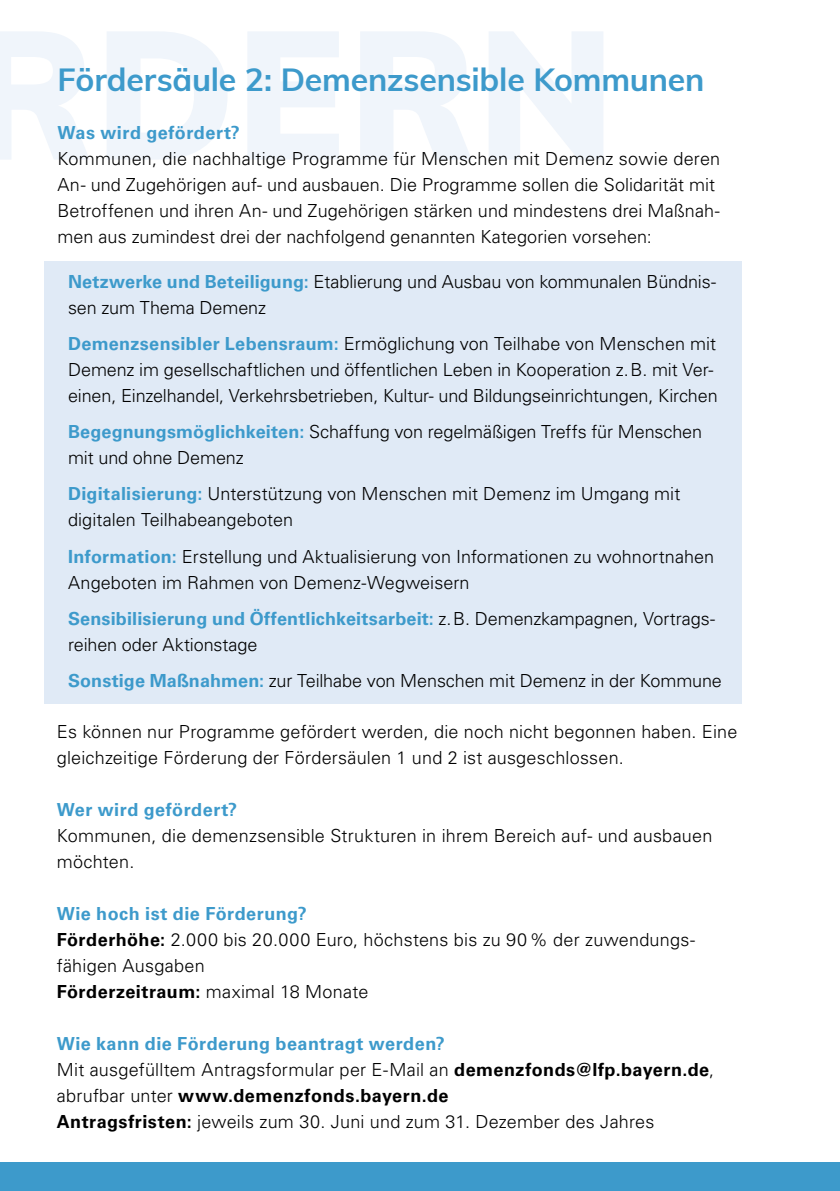
<style>
.page{position:relative;width:840px;height:1191px;background:#fff}
.page>*{position:absolute;margin:0;border:0;box-sizing:border-box;transform-origin:0 0}
.t1{font:700 32px "Muli";letter-spacing:-.005em;color:#3d9acb}
.t2{font:18px/26px "Univers LT 45 Lt";letter-spacing:.005em;color:#000}
.t3{font:18px "Univers LT 65 Bd";letter-spacing:.025em;color:#3d9acb}
.s1{font-family:"Univers LT 65 Bd";color:#3d9acb}
.s2{font-family:"Univers LT 45 Lt";color:#000}
.s3{font-family:"Univers LT 65 Bd"}
</style>
<div class="page">
<div style="left:44px;top:261px;width:697px;height:442px;background:#e0eaf6"></div>
<div style="left:0;top:1162px;width:839px;height:29px;background:#3d9acb"></div>
<svg style="left:0;top:32px;width:339px;height:127px;fill:#f0f5fb"></svg>
<svg style="left:360px;top:32px;width:111px;height:127px"></svg>
<svg style="left:489px;top:32px;width:114px;height:127px"></svg>
<p class="t1" style="left:57px;top:56px;width:648px">Fördersäule 2: Demenzsensible Kommunen</p>
<p class="t2" style="left:57px;top:120px;width:664px"><span class="s1">Was wird gefördert?<br></span>Kommunen, die nachhaltige Programme für Menschen mit Demenz sowie deren</p>
<p class="t2" style="left:57px;top:172px;width:663px">An- und Zugehörigen auf- und ausbauen. Die Programme sollen die Solidarität mit<br>Betroffenen und ihren An- und Zugehörigen stärken und mindestens drei Maßnah&shy;men aus zumindest drei der nachfolgend genannten Kategorien vorsehen:</p>
<p class="t2" style="left:68px;top:269px;width:649px"><span class="s1">Netzwerke und Beteiligung:</span> Etablierung und Ausbau von kommunalen Bündnis-</p>
<p class="t2" style="left:68px;top:295px;width:199px">sen zum Thema Demenz</p>
<p class="t2" style="left:68px;top:331px;width:649px"><span class="s1">Demenzsensibler Lebensraum:</span> Ermöglichung von Teilhabe von Menschen mit</p>
<p class="t2" style="left:68px;top:357px;width:646px">Demenz im gesellschaftlichen und öffentlichen Leben in Kooperation z.B. mit Ver-</p>
<p class="t2" style="left:68px;top:383px;width:650px">einen, Einzelhandel, Verkehrsbetrieben, Kultur- und Bildungseinrichtungen, Kirchen</p>
<p class="t2" style="left:68px;top:419px;width:635px"><span class="s1">Begegnungsmöglichkeiten:</span> Schaffung von regelmäßigen Treffs für Menschen</p>
<p class="t2" style="left:68px;top:445px;width:177px">mit und ohne Demenz</p>
<p class="t2" style="left:68px;top:481px;width:613px"><span class="s1">Digitalisierung:</span> Unterstützung von Menschen mit Demenz im Umgang mit</p>
<p class="t2" style="left:68px;top:507px;width:226px">digitalen Teilhabeangeboten</p>
<p class="t2" style="left:68px;top:543px;width:647px"><span class="s1">Information:</span> Erstellung und Aktualisierung von Informationen zu wohnortnahen</p>
<p class="t2" style="left:68px;top:569px;width:403px">Angeboten im Rahmen von Demenz-Wegweisern</p>
<p class="t3" style="left:68px;top:607px;width:648px">Sensibilisierung und Öffentlichkeitsarbeit: <span class="s2">z.B. Demenzkampagnen, Vortrags-</span></p>
<p class="t2" style="left:68px;top:631px;width:191px">reihen oder Aktionstage</p>
<p class="t2" style="left:68px;top:667px;width:655px"><span class="s1">Sonstige Maßnahmen:</span> zur Teilhabe von Menschen mit Demenz in der Kommune</p>
<p class="t2" style="left:57px;top:718px;width:681px">Es können nur Programme gefördert werden, die noch nicht begonnen haben. Eine gleichzeitige Förderung der Fördersäulen 1 und 2 ist ausgeschlossen.</p>
<p class="t3" style="left:57px;top:798px;width:182px">Wer wird gefördert?</p>
<p class="t2" style="left:57px;top:822px;width:656px">Kommunen, die demenzsensible Strukturen in ihrem Bereich auf- und ausbauen möchten.</p>
<p class="t3" style="left:57px;top:902px;width:251px">Wie hoch ist die Förderung?</p>
<p class="t2" style="left:57px;top:926px;width:639px"><span class="s3">Förderhöhe:</span> 2.000 bis 20.000 Euro, höchstens bis zu 90 % der zuwendungs&shy;fähigen Ausgaben<br><span class="s3">Förderzeitraum:</span> maximal 18 Monate</p>
<p class="t3" style="left:57px;top:1032px;width:389px">Wie kann die Förderung beantragt werden?</p>
<p class="t2" style="left:57px;top:1056px;width:658px">Mit ausgefülltem Antragsformular per E-Mail an <span class="s3">demenzfonds@lfp.bayern.de</span>, abrufbar unter <span class="s3">www.demenzfonds.bayern.de<br>Antragsfristen:</span> jeweils zum 30. Juni und zum 31. Dezember des Jahres</p>
</div>
